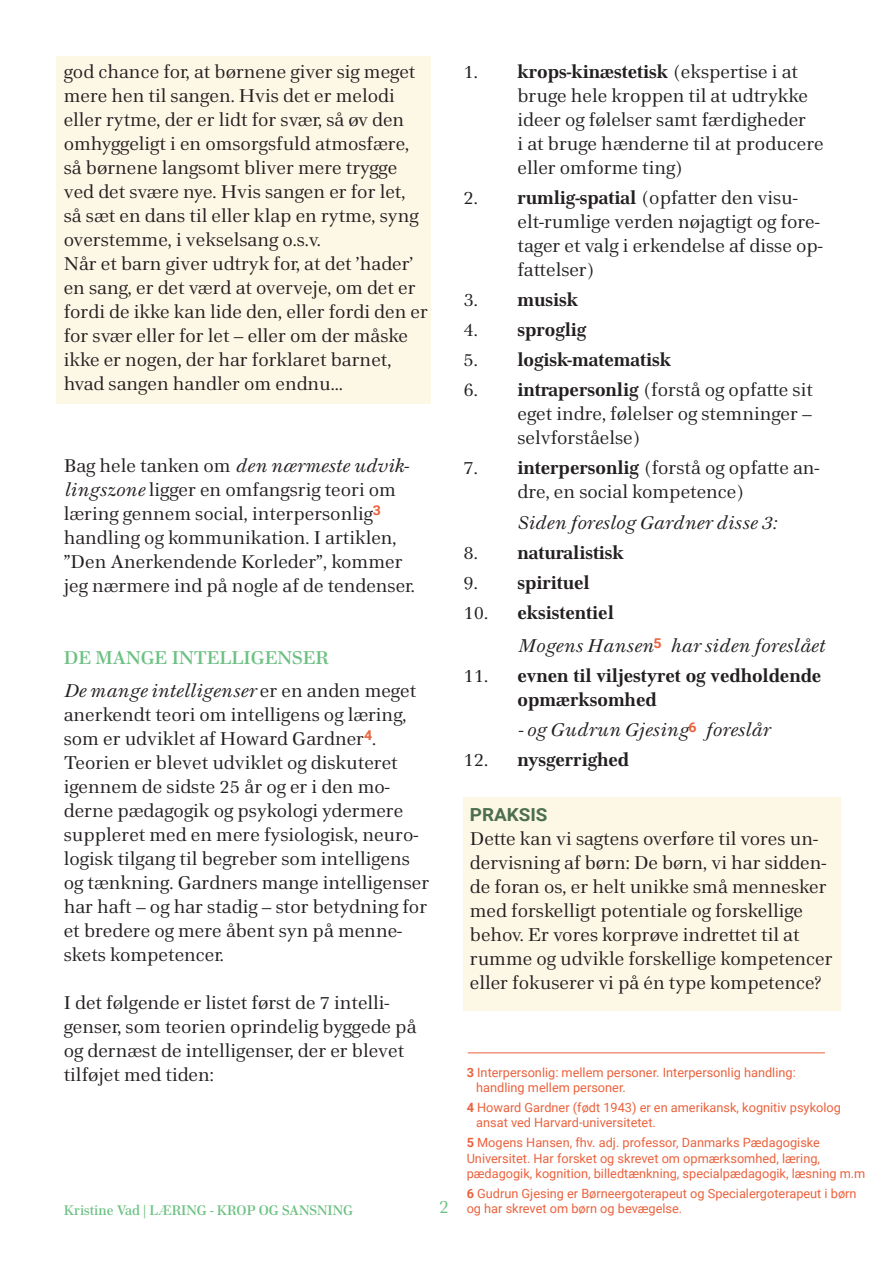
<style>
.page{position:relative;width:893px;height:1263px;background:#fff}
.page>*{position:absolute;margin:0;border:0;box-sizing:border-box;transform-origin:0 0}
.t1{font:18px/24px "Home Text";color:#231f20;scale:1.05 1}
.t2{font:700 18px/24px "Home Text";color:#231f20;scale:1.05 1}
.t3{font:italic 18px "Home Text";color:#231f20;scale:1.05 1}
.t4{font:600 18px "Home Text";color:#6dc183;scale:1.05 1}
.t5{font:700 18px "Roboto";color:#4c6f50;scale:1.05 1}
.t6{font:18px "Home Text";color:#6dc183}
.t7{font:600 13.5px "Home Text";color:#6dc183}
.t8{font:12.75px "Roboto";color:#eb623d}
.s1{font-style:italic}
.s2{font-weight:700}
.s3{font-weight:400}
</style>
<div class="page">
<div style="left:56px;top:56px;width:375px;height:348px;background:#fdf8e6"></div>
<hr style="left:468px;top:1052px;width:357px;height:1px;background:#eb623d">
<div style="left:463px;top:797px;width:378px;height:214px;background:#fdf8e6"></div>
<p class="t1" style="left:64px;top:59px;width:339px">god chance for, at børnene giver sig meget mere hen til sangen. Hvis det er melodi eller rytme, der er lidt for svær, så øv den omhyggeligt i en omsorgsfuld atmosfære, så børnene langsomt bliver mere trygge ved det svære nye. Hvis sangen er for let, så sæt en dans til eller klap en rytme, syng overstemme, i vekselsang o.s.v.</p>
<p class="t1" style="left:64px;top:251px;width:348px">Når et barn giver udtryk for, at det ’hader’ en sang, er det værd at overveje, om det er fordi de ikke kan lide den, eller fordi den er for svær eller for let – eller om der måske ikke er nogen, der har forklaret barnet, hvad sangen handler om endnu…</p>
<p class="t1" style="left:64px;top:453px;width:336px">Bag hele tanken om <span class="s1">den nærmeste udvik&shy;lingszone</span> ligger en omfangsrig teori om læring gennem social, interpersonlig<sup>3 </sup>handling og kommunikation. I artiklen, ”Den Anerkendende Korleder”, kommer jeg nærmere ind på nogle af de tendenser.</p>
<p class="t4" style="left:64px;top:645px;width:254px">DE MANGE INTELLIGENSER</p>
<p class="t1" style="left:64px;top:678px;width:349px"><span class="s1">De mange intelligenser</span> er en anden meget anerkendt teori om intelligens og læring, som er udviklet af Howard Gardner<sup>4</sup>.<br>Teorien er blevet udviklet og diskuteret igennem de sidste 25 år og er i den mo&shy;derne pædagogik og psykologi ydermere suppleret med en mere fysiologisk, neuro&shy;logisk tilgang til begreber som intelligens og tænkning. Gardners mange intelligenser har haft – og har stadig – stor betydning for et bredere og mere åbent syn på menne&shy;skets kompetencer.</p>
<p class="t1" style="left:64px;top:990px;width:337px">I det følgende er listet først de 7 intelli&shy;genser, som teorien oprindelig byggede på og dernæst de intelligenser, der er blevet tilføjet med tiden:</p>
<p class="t7" style="left:64px;top:1201px;width:291px">Kristine Vad | LÆRING - KROP OG SANSNING</p>
<p class="t6" style="left:439px;top:1195px;width:11px">2</p>
<p class="t1" style="left:517px;top:59px;width:293px;text-indent:-54px">1. <span class="s2">krops-kinæstetisk</span> (ekspertise i at bruge hele kroppen til at udtrykke ideer og følelser samt færdigheder<br>i at bruge hænderne til at producere eller omforme ting)</p>
<p class="t1" style="left:517px;top:185px;width:292px;text-indent:-54px">2. <span class="s2">rumlig-spatial</span> (opfatter den visu&shy;elt-rumlige verden nøjagtigt og fore&shy;tager et valg i erkendelse af disse op&shy;fattelser)</p>
<p class="t2" style="left:463px;top:287px;width:111px"><span class="s3">3.</span> musisk</p>
<p class="t2" style="left:463px;top:317px;width:118px"><span class="s3">4.</span> sproglig</p>
<p class="t2" style="left:463px;top:347px;width:199px"><span class="s3">5.</span> logisk-matematisk</p>
<p class="t1" style="left:517px;top:377px;width:283px;text-align:justify;text-indent:-54px">6. <span class="s2">intrapersonlig</span> (forstå og opfatte sit eget indre, følelser og stemninger – selvforståelse)</p>
<p class="t1" style="left:517px;top:455px;width:289px;text-indent:-54px">7. <span class="s2">interpersonlig</span> (forstå og opfatte an&shy;dre, en social kompetence)</p>
<p class="t3" style="left:517px;top:511px;width:249px">Siden foreslog Gardner disse 3:</p>
<p class="t2" style="left:463px;top:540px;width:154px"><span class="s3">8.</span> naturalistisk</p>
<p class="t2" style="left:463px;top:570px;width:122px"><span class="s3">9.</span> spirituel</p>
<p class="t2" style="left:463px;top:600px;width:145px"><span class="s3">10.</span> eksistentiel</p>
<p class="t3" style="left:517px;top:634px;width:294px">Mogens Hansen<sup>5</sup> har siden foreslået</p>
<p class="t2" style="left:517px;top:663px;width:291px;text-indent:-54px"><span class="s3">11.</span> evnen til viljestyret og vedholdende opmærksomhed</p>
<p class="t3" style="left:517px;top:718px;width:242px">- og Gudrun Gjesing<sup>6</sup> foreslår</p>
<p class="t2" style="left:463px;top:747px;width:159px"><span class="s3">12.</span> nysgerrighed</p>
<p class="t5" style="left:470px;top:802px;width:76px">PRAKSIS</p>
<p class="t1" style="left:470px;top:826px;width:347px">Dette kan vi sagtens overføre til vores un&shy;dervisning af børn: De børn, vi har sidden&shy;de foran os, er helt unikke små mennesker med forskelligt potentiale og forskellige behov. Er vores korprøve indrettet til at rumme og udvikle forskellige kompetencer eller fokuserer vi på én type kompetence?</p>
<p class="t8" style="left:467px;top:1063px;width:331px"><span class="s2">3</span> Interpersonlig: mellem personer. Interpersonlig handling:</p>
<p class="t8" style="left:476px;top:1079px;width:151px">handling mellem personer.</p>
<p class="t8" style="left:467px;top:1099px;width:376px"><span class="s2">4</span> Howard Gardner (født 1943) er en amerikansk, kognitiv psykolog</p>
<p class="t8" style="left:476px;top:1114px;width:181px">ansat ved Harvard-universitetet.</p>
<p class="t8" style="left:467px;top:1134px;width:355px"><span class="s2">5</span> Mogens Hansen, fhv. adj. professor, Danmarks Pædagogiske</p>
<p class="t8" style="left:467px;top:1149px;width:355px">Universitet. Har forsket og skrevet om opmærksomhed, læring,</p>
<p class="t8" style="left:467px;top:1164px;width:400px">pædagogik, kognition, billedtænkning, specialpædagogik, læsning m.m</p>
<p class="t8" style="left:467px;top:1184px;width:391px"><span class="s2">6</span> Gudrun Gjesing er Børneergoterapeut og Specialergoterapeut i børn</p>
<p class="t8" style="left:467px;top:1199px;width:217px">og har skrevet om børn og bevægelse.</p>
</div>
